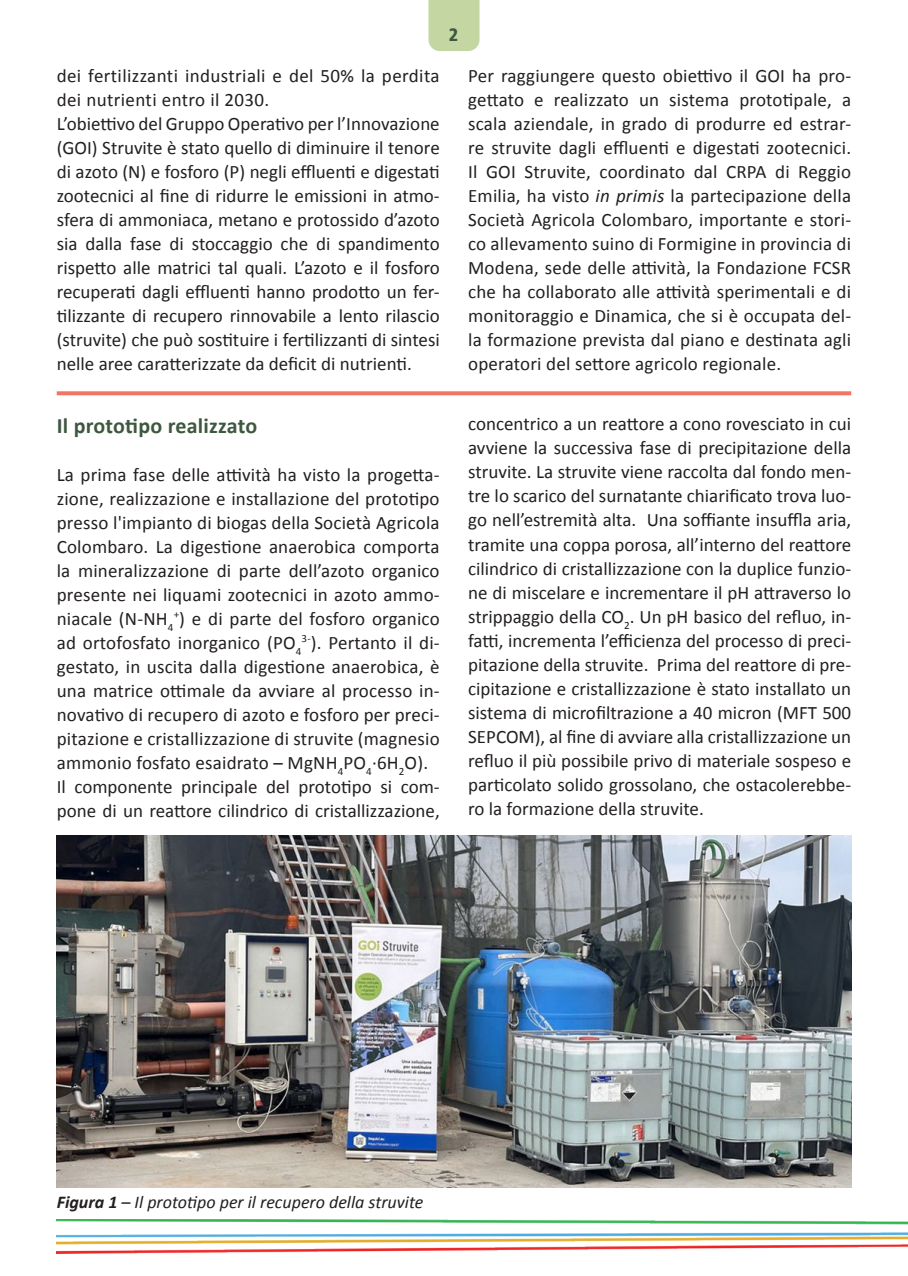
<style>
.page{position:relative;width:908px;height:1276px;background:#fff}
.page>*{position:absolute;margin:0;border:0;box-sizing:border-box;transform-origin:0 0}
.t1{font:700 22px "Calibri";letter-spacing:.01em;color:#3e5840}
.t2{font:19px/24px "Calibri";color:#231f20;text-align:justify}
.t3{font:19px/24px "Calibri";letter-spacing:.02em;color:#231f20}
.t4{font:italic 18px "Calibri";color:#231f20}
.t5{font:900 condensed 18px "Frutiger LT Std";color:#3e5840}
.s1{font-style:italic}
.s2{font-weight:700}
</style>
<div class="page">
<div style="left:428px;top:0;width:51px;height:51px;background:#c4d7a3"></div>
<img style="left:57px;top:1220px;width:850px;height:33px">
<svg style="left:57px;top:391px;width:793px;height:4px;background:#f37e6d"></svg>
<img style="left:57px;top:835px;width:793px;height:352px">
<p class="t5" style="left:448px;top:24px;width:11px">2</p>
<p class="t3" style="left:57px;top:64px;width:384px">dei fertilizzanti industriali e del 50% la perdita dei nutrienti entro il 2030.</p>
<p class="t2" style="left:57px;top:112px;width:384px">L’obiettivo del Gruppo Operativo per l’Innovazione (GOI) Struvite è stato quello di diminuire il tenore di azoto (N) e fosforo (P) negli effluenti e digestati zootecnici al fine di ridurre le emissioni in atmo&shy;sfera di ammoniaca, metano e protossido d’azoto sia dalla fase di stoccaggio che di spandimento rispetto alle matrici tal quali. L’azoto e il fosforo recuperati dagli effluenti hanno prodotto un fer&shy;tilizzante di recupero rinnovabile a lento rilascio (struvite) che può sostituire i fertilizzanti di sintesi nelle aree caratterizzate da deficit di nutrienti.</p>
<p class="t2" style="left:468px;top:64px;width:384px">Per raggiungere questo obiettivo il GOI ha pro&shy;gettato e realizzato un sistema prototipale, a scala aziendale, in grado di produrre ed estrar&shy;re struvite dagli effluenti e digestati zootecnici.<br>Il GOI Struvite, coordinato dal CRPA di Reggio Emilia, ha visto <span class="s1">in primis</span> la partecipazione della Società Agricola Colombaro, importante e stori&shy;co allevamento suino di Formigine in provincia di Modena, sede delle attività, la Fondazione FCSR che ha collaborato alle attività sperimentali e di monitoraggio e Dinamica, che si è occupata del&shy;la formazione prevista dal piano e destinata agli operatori del settore agricolo regionale.</p>
<p class="t1" style="left:57px;top:411px;width:202px">Il prototipo realizzato</p>
<p class="t2" style="left:57px;top:462px;width:384px">La prima fase delle attività ha visto la progetta&shy;zione, realizzazione e installazione del prototipo presso l'impianto di biogas della Società Agricola Colombaro. La digestione anaerobica comporta la mineralizzazione di parte dell’azoto organico presente nei liquami zootecnici in azoto ammo&shy;niacale (N-NH<sub>4</sub><sup>+</sup>) e di parte del fosforo organico ad ortofosfato inorganico (PO<sub>4</sub><sup>3-</sup>). Pertanto il di&shy;gestato, in uscita dalla digestione anaerobica, è una matrice ottimale da avviare al processo in&shy;novativo di recupero di azoto e fosforo per preci&shy;pitazione e cristallizzazione di struvite (magnesio ammonio fosfato esaidrato – MgNH<sub>4</sub>PO<sub>4</sub>·6H<sub>2</sub>O).</p>
<p class="t2" style="left:57px;top:774px;width:384px">Il componente principale del prototipo si com&shy;pone di un reattore cilindrico di cristallizzazione,</p>
<p class="t2" style="left:468px;top:412px;width:384px">concentrico a un reattore a cono rovesciato in cui avviene la successiva fase di precipitazione della struvite. La struvite viene raccolta dal fondo men&shy;tre lo scarico del surnatante chiarificato trova luo&shy;go nell’estremità alta. Una soffiante insuffla aria, tramite una coppa porosa, all’interno del reattore cilindrico di cristallizzazione con la duplice funzio&shy;ne di miscelare e incrementare il pH attraverso lo strippaggio della CO<sub>2</sub>. Un pH basico del refluo, in&shy;fatti, incrementa l’efficienza del processo di preci&shy;pitazione della struvite. Prima del reattore di pre&shy;cipitazione e cristallizzazione è stato installato un sistema di microfiltrazione a 40 micron (MFT 500<br>SEPCOM), al fine di avviare alla cristallizzazione un refluo il più possibile privo di materiale sospeso e particolato solido grossolano, che ostacolerebbe&shy;ro la formazione della struvite.</p>
<p class="t4" style="left:57px;top:1189px;width:368px"><span class="s2">Figura 1</span> – Il prototipo per il recupero della struvite</p>
</div>
